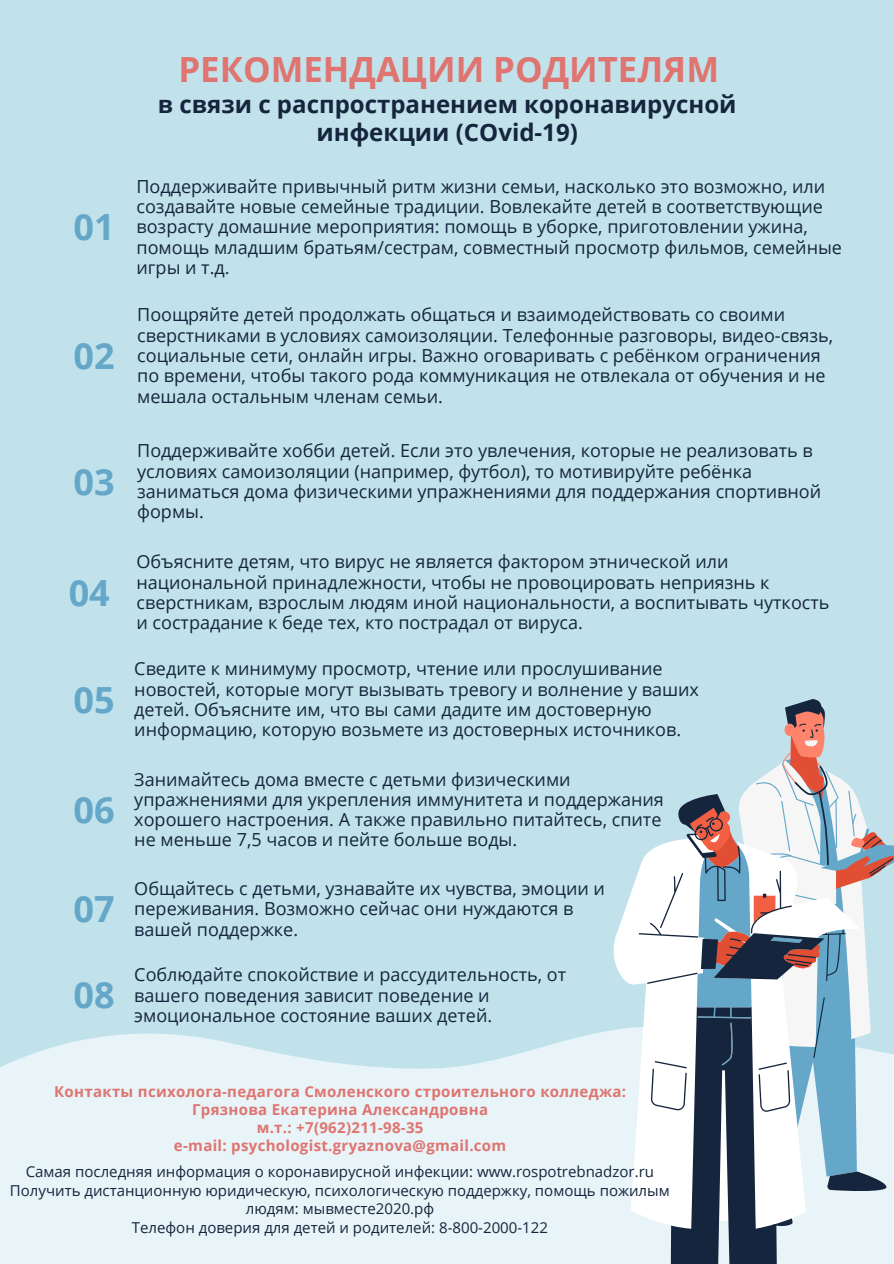
<style>
.page{position:relative;width:894px;height:1264px;background:#fff}
.page>*{position:absolute;margin:0;border:0;box-sizing:border-box;transform-origin:0 0}
.t1{font:700 36px "Open Sans";color:#64a7c9}
.t2{font:700 34.65px "Open Sans";color:#df7470}
.t3{font:700 24px/28.3px "Open Sans";color:#15253d;text-align:center}
.t4{font:18px/20.2px "Open Sans";color:#15253d}
.t5{font:15px/18.6px "Open Sans";color:#15253d;text-align:center}
.t6{font:700 15px/18.1px "Open Sans";letter-spacing:.02em;color:#df7470;text-align:center}
</style>
<div class="page">
<div style="left:0;top:0;width:893px;height:1263px;background:#c2e2eb"></div>
<svg style="left:0;top:1030px;width:893px;height:233px;background:#e4f2f6"></svg>
<svg style="left:787px;top:699px;width:106px;height:529px;background:#d3e1e8"></svg>
<svg style="left:613px;top:873px;width:247px;height:390px;background:#c4dce7"></svg>
<svg style="left:743px;top:707px;width:150px;height:358px"></svg>
<svg style="left:638px;top:794px;width:186px;height:469px;background:#b3bac2"></svg>
<h1 class="t1" style="left:73px;top:202px;width:43px">01</h1>
<h1 class="t1" style="left:73px;top:330px;width:43px">02</h1>
<h1 class="t1" style="left:73px;top:456px;width:43px">03</h1>
<h1 class="t1" style="left:69px;top:567px;width:43px">04</h1>
<h1 class="t1" style="left:73px;top:674px;width:43px">05</h1>
<h1 class="t1" style="left:73px;top:784px;width:43px">06</h1>
<h1 class="t1" style="left:73px;top:883px;width:43px">07</h1>
<h1 class="t1" style="left:73px;top:969px;width:43px">08</h1>
<h2 class="t2" style="left:178px;top:45px;width:542px">РЕКОМЕНДАЦИИ РОДИТЕЛЯМ</h2>
<h3 class="t3" style="left:158px;top:89px;width:580px">в связи с распространением коронавирусной инфекции (COvid-19)</h3>
<p class="t4" style="left:136px;top:176px;width:706px">Поддерживайте привычный ритм жизни семьи, насколько это возможно, или создавайте новые семейные традиции. Вовлекайте детей в соответствующие возрасту домашние мероприятия: помощь в уборке, приготовлении ужина, помощь младшим братьям/сестрам, совместный просмотр фильмов, семейные игры и т.д.</p>
<p class="t4" style="left:137px;top:304px;width:697px">Поощряйте детей продолжать общаться и взаимодействовать со своими сверстниками в условиях самоизоляции. Телефонные разговоры, видео-связь, социальные сети, онлайн игры. Важно оговаривать с ребёнком ограничения по времени, чтобы такого рода коммуникация не отвлекала от обучения и не мешала остальным членам семьи.</p>
<p class="t4" style="left:137px;top:440px;width:685px">Поддерживайте хобби детей. Если это увлечения, которые не реализовать в условиях самоизоляции (например, футбол), то мотивируйте ребёнка заниматься дома физическими упражнениями для поддержания спортивной формы.</p>
<p class="t4" style="left:136px;top:551px;width:694px">Объясните детям, что вирус не является фактором этнической или национальной принадлежности, чтобы не провоцировать неприязнь к сверстникам, взрослым людям иной национальности, а воспитывать чуткость и сострадание к беде тех, кто пострадал от вируса.</p>
<p class="t4" style="left:134px;top:658px;width:566px">Сведите к минимуму просмотр, чтение или прослушивание новостей, которые могут вызывать тревогу и волнение у ваших детей. Объясните им, что вы сами дадите им достоверную информацию, которую возьмете из достоверных источников.</p>
<p class="t4" style="left:134px;top:768px;width:531px">Занимайтесь дома вместе с детьми физическими упражнениями для укрепления иммунитета и поддержания хорошего настроения. А также правильно питайтесь, спите не меньше 7,5 часов и пейте больше воды.</p>
<p class="t4" style="left:134px;top:878px;width:472px">Общайтесь с детьми, узнавайте их чувства, эмоции и переживания. Возможно сейчас они нуждаются в вашей поддержке.</p>
<p class="t4" style="left:134px;top:964px;width:433px">Соблюдайте спокойствие и рассудительность, от вашего поведения зависит поведение и эмоциональное состояние ваших детей.</p>
<p class="t6" style="left:54px;top:1081px;width:573px">Контакты психолога-педагога Смоленского строительного колледжа:<br>Грязнова Екатерина Александровна<br>м.т.: +7(962)211-98-35<br>e-mail: psychologist.gryaznova@gmail.com</p>
<p class="t5" style="left:10px;top:1161px;width:661px">Самая последняя информация о коронавирусной инфекции: www.rospotrebnadzor.ru Получить дистанционную юридическую, психологическую поддержку, помощь пожилым людям: мывместе2020.рф<br>Телефон доверия для детей и родителей: 8-800-2000-122</p>
</div>
